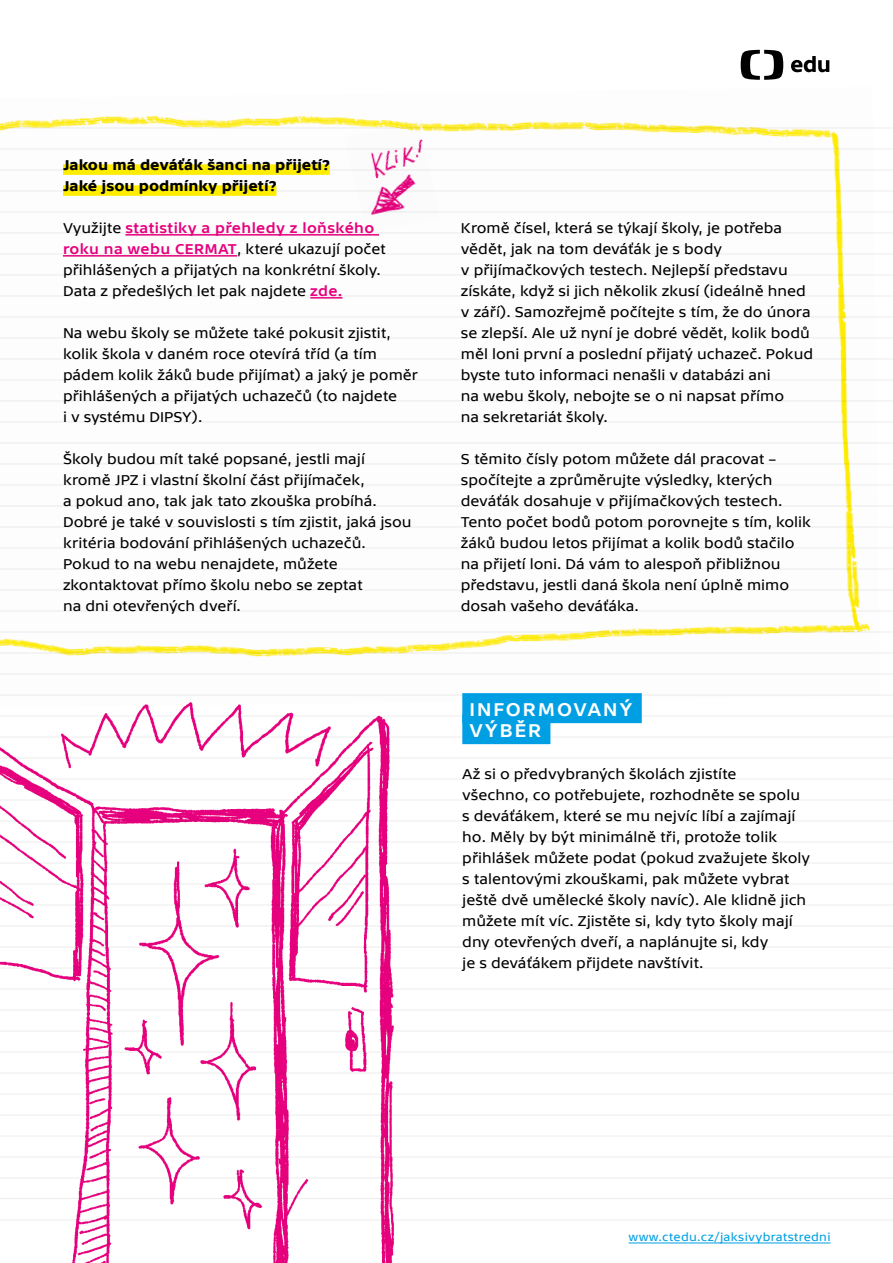
<style>
.page{position:relative;width:893px;height:1263px;background:#fff}
.page>*{position:absolute;margin:0;border:0;box-sizing:border-box;transform-origin:0 0}
.t1{font:19.5px/21px "TV Sans Screen Med";letter-spacing:.1em;color:#fff}
.t2{font:15px/21px "TV Sans Screen";color:#000}
.t3{font:700 15px/21px "TV Sans Screen";color:#000}
.t4{font:15px "TV Sans Screen Med";letter-spacing:.025em;color:#e6007d}
.t5{font:12px "TV Sans Screen";letter-spacing:.025em;color:#009fe3}
.s1{font-family:"TV Sans Screen";color:#000}
.s2{font-family:"TV Sans Screen Med";color:#e6007d}
</style>
<div class="page">
<hr style="left:0;top:1219px;width:893px;height:1px;background:#eeedee">
<hr style="left:0;top:884px;width:893px;height:1px;background:#eeedee">
<hr style="left:0;top:1052px;width:893px;height:1px;background:#eeedee">
<hr style="left:0;top:716px;width:893px;height:1px;background:#eeedee">
<hr style="left:0;top:1136px;width:893px;height:1px;background:#eeedee">
<hr style="left:0;top:800px;width:893px;height:1px;background:#eeedee">
<hr style="left:0;top:968px;width:893px;height:1px;background:#eeedee">
<hr style="left:0;top:632px;width:893px;height:1px;background:#eeedee">
<hr style="left:0;top:1177px;width:893px;height:1px;background:#eeedee">
<hr style="left:0;top:842px;width:893px;height:1px;background:#eeedee">
<hr style="left:0;top:1010px;width:893px;height:1px;background:#eeedee">
<hr style="left:0;top:674px;width:893px;height:1px;background:#eeedee">
<hr style="left:0;top:1094px;width:893px;height:1px;background:#eeedee">
<hr style="left:0;top:758px;width:893px;height:1px;background:#eeedee">
<hr style="left:0;top:926px;width:893px;height:1px;background:#eeedee">
<hr style="left:0;top:590px;width:893px;height:1px;background:#eeedee">
<hr style="left:0;top:1198px;width:893px;height:1px;background:#eeedee">
<hr style="left:0;top:863px;width:893px;height:1px;background:#eeedee">
<hr style="left:0;top:1031px;width:893px;height:1px;background:#eeedee">
<hr style="left:0;top:695px;width:893px;height:1px;background:#eeedee">
<hr style="left:0;top:1115px;width:893px;height:1px;background:#eeedee">
<hr style="left:0;top:779px;width:893px;height:1px;background:#eeedee">
<hr style="left:0;top:947px;width:893px;height:1px;background:#eeedee">
<hr style="left:0;top:611px;width:893px;height:1px;background:#eeedee">
<hr style="left:0;top:1157px;width:893px;height:1px;background:#eeedee">
<hr style="left:0;top:821px;width:893px;height:1px;background:#eeedee">
<hr style="left:0;top:989px;width:893px;height:1px;background:#eeedee">
<hr style="left:0;top:653px;width:893px;height:1px;background:#eeedee">
<hr style="left:0;top:1073px;width:893px;height:1px;background:#eeedee">
<hr style="left:0;top:737px;width:893px;height:1px;background:#eeedee">
<hr style="left:0;top:905px;width:893px;height:1px;background:#eeedee">
<hr style="left:0;top:569px;width:893px;height:1px;background:#eeedee">
<hr style="left:0;top:128px;width:893px;height:1px;background:#eeedee">
<hr style="left:0;top:149px;width:893px;height:1px;background:#eeedee">
<hr style="left:0;top:191px;width:893px;height:1px;background:#eeedee">
<hr style="left:0;top:233px;width:893px;height:1px;background:#eeedee">
<hr style="left:0;top:275px;width:893px;height:1px;background:#eeedee">
<hr style="left:0;top:317px;width:893px;height:1px;background:#eeedee">
<hr style="left:0;top:359px;width:893px;height:1px;background:#eeedee">
<hr style="left:0;top:401px;width:893px;height:1px;background:#eeedee">
<hr style="left:0;top:443px;width:893px;height:1px;background:#eeedee">
<hr style="left:0;top:485px;width:893px;height:1px;background:#eeedee">
<hr style="left:0;top:527px;width:893px;height:1px;background:#eeedee">
<hr style="left:0;top:170px;width:893px;height:1px;background:#eeedee">
<hr style="left:0;top:212px;width:893px;height:1px;background:#eeedee">
<hr style="left:0;top:254px;width:893px;height:1px;background:#eeedee">
<hr style="left:0;top:296px;width:893px;height:1px;background:#eeedee">
<hr style="left:0;top:338px;width:893px;height:1px;background:#eeedee">
<hr style="left:0;top:380px;width:893px;height:1px;background:#eeedee">
<hr style="left:0;top:422px;width:893px;height:1px;background:#eeedee">
<hr style="left:0;top:464px;width:893px;height:1px;background:#eeedee">
<hr style="left:0;top:506px;width:893px;height:1px;background:#eeedee">
<hr style="left:0;top:548px;width:893px;height:1px;background:#eeedee">
<img style="left:0;top:115px;width:880px;height:580px">
<img style="left:0;top:702px;width:394px;height:561px">
<svg style="left:791px;top:56px;width:38px;height:16px"></svg>
<svg style="left:741px;top:50px;width:42px;height:30px"></svg>
<hr style="left:628px;top:1242px;width:202px;height:1px;background:#009fe3">
<div style="left:63px;top:164px;width:267px;height:11px;background:#ffed00"></div>
<div style="left:63px;top:185px;width:213px;height:11px;background:#ffed00"></div>
<hr style="left:125px;top:234px;width:254px;height:2px;background:#e6007d">
<hr style="left:63px;top:255px;width:174px;height:2px;background:#e6007d">
<hr style="left:310px;top:297px;width:32px;height:2px;background:#e6007d">
<div style="left:462px;top:693px;width:180px;height:30px;background:#009fe3"></div>
<div style="left:462px;top:714px;width:88px;height:30px;background:#009fe3"></div>
<img style="left:344px;top:121px;width:96px;height:112px">
<p class="t3" style="left:63px;top:154px;width:268px">Jakou má deváťák šanci na přijetí?<br>Jaké jsou podmínky přijetí?</p>
<p class="t4" style="left:63px;top:219px;width:313px"><span class="s1">Využijte</span> statistiky a přehledy z loňského</p>
<p class="t2" style="left:63px;top:238px;width:324px"><span class="s2">roku na webu CERMAT</span>, které ukazují počet přihlášených a přijatých na konkrétní školy.<br>Data z předešlých let pak najdete <span class="s2">zde.</span></p>
<p class="t2" style="left:63px;top:322px;width:357px">Na webu školy se můžete také pokusit zjistit, kolik škola v daném roce otevírá tříd (a tím pádem kolik žáků bude přijímat) a jaký je poměr přihlášených a přijatých uchazečů (to najdete<br>i v systému DIPSY).</p>
<p class="t2" style="left:63px;top:448px;width:350px">Školy budou mít také popsané, jestli mají kromě JPZ i vlastní školní část přijímaček,<br>a pokud ano, tak jak tato zkouška probíhá.<br>Dobré je také v souvislosti s tím zjistit, jaká jsou kritéria bodování přihlášených uchazečů.<br>Pokud to na webu nenajdete, můžete zkontaktovat přímo školu nebo se zeptat<br>na dni otevřených dveří.</p>
<p class="t2" style="left:461px;top:217px;width:354px">Kromě čísel, která se týkají školy, je potřeba vědět, jak na tom deváťák je s body<br>v přijímačkových testech. Nejlepší představu získáte, když si jich několik zkusí (ideálně hned v září). Samozřejmě počítejte s tím, že do února se zlepší. Ale už nyní je dobré vědět, kolik bodů měl loni první a poslední přijatý uchazeč. Pokud byste tuto informaci nenašli v databázi ani<br>na webu školy, nebojte se o ni napsat přímo<br>na sekretariát školy.</p>
<p class="t2" style="left:461px;top:448px;width:352px">S těmito čísly potom můžete dál pracovat – spočítejte a zprůměrujte výsledky, kterých deváťák dosahuje v přijímačkových testech.<br>Tento počet bodů potom porovnejte s tím, kolik žáků budou letos přijímat a kolik bodů stačilo na přijetí loni. Dá vám to alespoň přibližnou představu, jestli daná škola není úplně mimo dosah vašeho deváťáka.</p>
<h1 class="t1" style="left:469px;top:698px;width:165px">INFORMOVANÝ<br>VÝBĚR</h1>
<p class="t2" style="left:462px;top:763px;width:349px">Až si o předvybraných školách zjistíte<br>všechno, co potřebujete, rozhodněte se spolu s deváťákem, které se mu nejvíc líbí a zajímají ho. Měly by být minimálně tři, protože tolik přihlášek můžete podat (pokud zvažujete školy s talentovými zkouškami, pak můžete vybrat ještě dvě umělecké školy navíc). Ale klidně jich můžete mít víc. Zjistěte si, kdy tyto školy mají dny otevřených dveří, a naplánujte si, kdy<br>je s deváťákem přijdete navštívit.</p>
<p class="t5" style="left:628px;top:1230px;width:203px">www.ctedu.cz/jaksivybratstredni</p>
</div>
